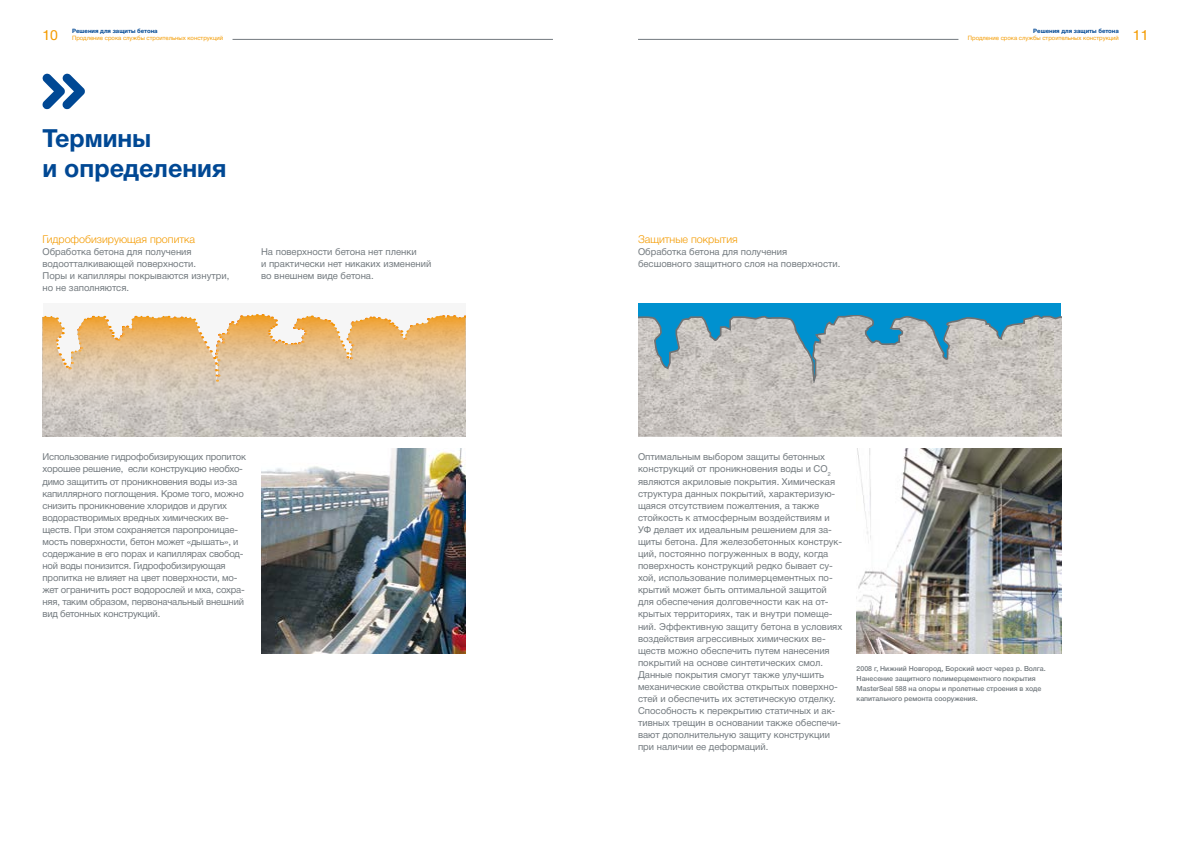
<style>
.page{position:relative;width:1191px;height:842px;background:#fff}
.page>*{position:absolute;margin:0;border:0;box-sizing:border-box;transform-origin:0 0}
.t1{font:25px/30px "Helvetica 7 Bold";color:#004894}
.t2{font:14px "Helvetica 5 Normal";color:#f49b00}
.t3{font:10.8px "Helvetica 4 Light";color:#f49b00}
.t4{font:9.5px/12.1px "Helvetica 5 Normal";color:#72797e}
.t5{font:9.5px/12.1px "Helvetica 5 Normal";letter-spacing:-.02em;color:#72797e}
.t6{font:7px/10px "Helvetica 6 Medium";color:#72797e}
.t7{font:6px "Helvetica 5 Normal";color:#f49b00}
.t8{font:6px "Helvetica 7 Bold";color:#004894}
</style>
<div class="page">
<hr style="left:232px;top:39px;width:321px;height:1px;background:#72797e">
<hr style="left:638px;top:39px;width:320px;height:1px;background:#72797e">
<svg style="left:42px;top:74px;width:43px;height:35px"></svg>
<div style="left:43px;top:303px;width:422px;height:133px;background:#f6f6f6"></div>
<svg style="left:43px;top:315px;width:422px;height:121px;background:#dac6aa"></svg>
<div style="left:638px;top:303px;width:423px;height:133px;background:#0091cf"></div>
<img style="left:638px;top:383px;width:423px;height:53px">
<svg style="left:638px;top:315px;width:423px;height:68px;background:#a5b6bc"></svg>
<img style="left:856px;top:449px;width:205px;height:205px">
<img style="left:261px;top:448px;width:204px;height:206px">
<p class="t8" style="left:72px;top:27px;width:87px">Решения для защиты бетона</p>
<p class="t7" style="left:72px;top:34px;width:152px">Продление срока службы строительных конструкций</p>
<p class="t8" style="left:1033px;top:27px;width:87px">Решения для защиты бетона</p>
<p class="t7" style="left:968px;top:34px;width:152px">Продление срока службы строительных конструкций</p>
<h2 class="t2" style="left:43px;top:27px;width:17px">10</h2>
<h2 class="t2" style="left:1132px;top:27px;width:17px">11</h2>
<h1 class="t1" style="left:43px;top:123px;width:185px">Термины<br>и определения</h1>
<p class="t3" style="left:43px;top:233px;width:154px">Гидрофобизирующая пропитка</p>
<p class="t4" style="left:43px;top:246px;width:188px">Обработка бетона для получения водоотталкивающей поверхности.<br>Поры и капилляры покрываются изнутри, но не заполняются.</p>
<p class="t4" style="left:261px;top:246px;width:172px">На поверхности бетона нет пленки<br>и практически нет никаких изменений во внешнем виде бетона.</p>
<p class="t5" style="left:43px;top:451px;width:205px">Использование гидрофобизирующих пропиток хорошее решение, если конструкцию необхо&shy;димо защитить от проникновения воды из-за капиллярного поглощения. Кроме того, можно снизить проникновение хлоридов и других водорастворимых вредных химических ве&shy;ществ. При этом сохраняется паропроницае&shy;мость поверхности, бетон может «дышать», и содержание в его порах и капиллярах свобод&shy;ной воды понизится. Гидрофобизирующая пропитка не влияет на цвет поверхности, мо&shy;жет ограничить рост водорослей и мха, сохра&shy;няя, таким образом, первоначальный внешний вид бетонных конструкций.</p>
<p class="t3" style="left:638px;top:233px;width:101px">Защитные покрытия</p>
<p class="t4" style="left:638px;top:246px;width:204px">Обработка бетона для получения бесшовного защитного слоя на поверхности.</p>
<p class="t4" style="left:638px;top:451px;width:206px">Оптимальным выбором защиты бетонных конструкций от проникновения воды и CO<sub>2 </sub>являются акриловые покрытия. Химическая структура данных покрытий, характеризую&shy;щаяся отсутствием пожелтения, а также стойкость к атмосферным воздействиям и УФ делает их идеальным решением для за&shy;щиты бетона. Для железобетонных конструк&shy;ций, постоянно погруженных в воду, когда поверхность конструкций редко бывает су&shy;хой, использование полимерцементных по&shy;крытий может быть оптимальной защитой для обеспечения долговечности как на от&shy;крытых территориях, так и внутри помеще&shy;ний. Эффективную защиту бетона в условиях воздействия агрессивных химических ве&shy;ществ можно обеспечить путем нанесения покрытий на основе синтетических смол.<br>Данные покрытия смогут также улучшить механические свойства открытых поверхно&shy;стей и обеспечить их эстетическую отделку.<br>Способность к перекрытию статичных и ак&shy;тивных трещин в основании также обеспечи&shy;вают дополнительную защиту конструкции при наличии ее деформаций.</p>
<p class="t6" style="left:856px;top:664px;width:190px">2008 г, Нижний Новгород, Борский мост через р. Волга.<br>Нанесение защитного полимерцементного покрытия MasterSeal 588 на опоры и пролетные строения в ходе капитального ремонта сооружения.</p>
</div>
